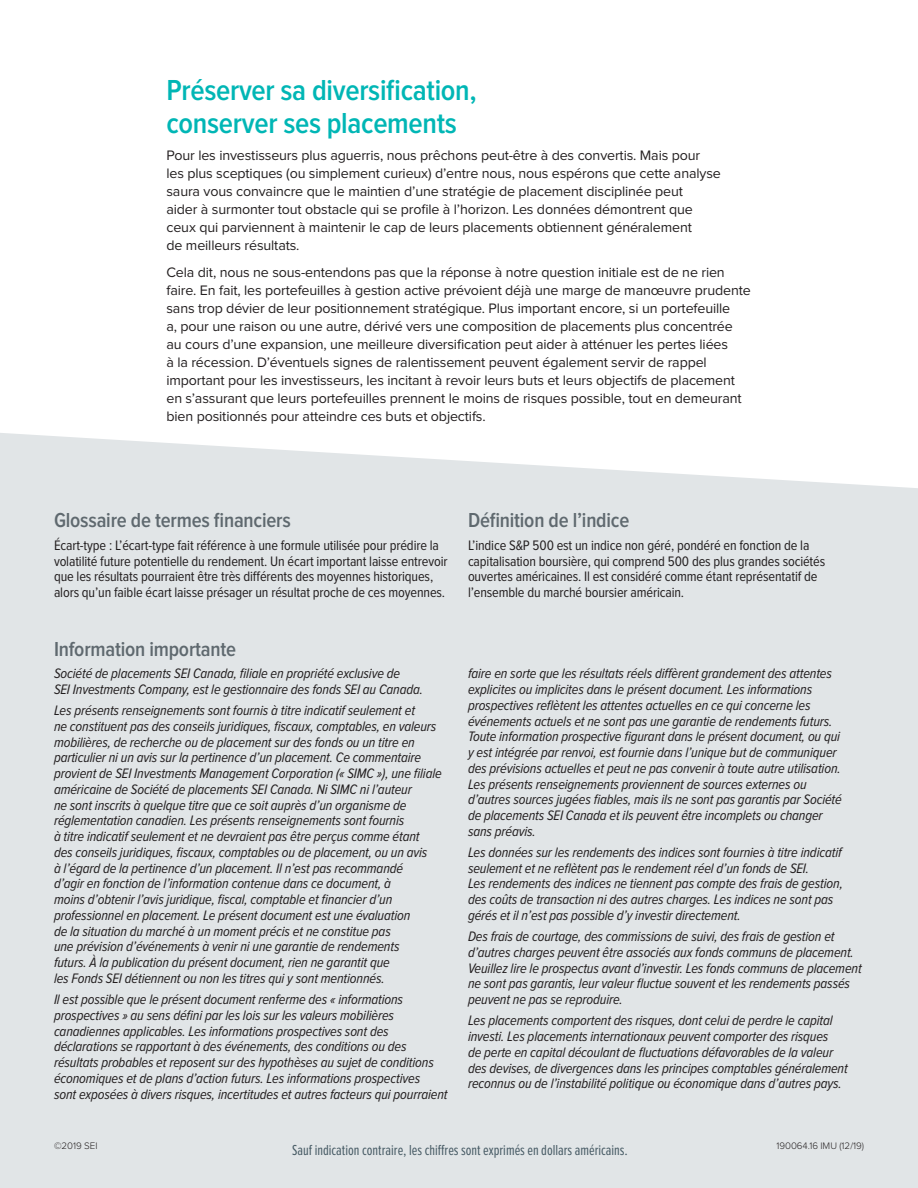
<style>
.page{position:relative;width:918px;height:1188px;background:#fff}
.page>*{position:absolute;margin:0;border:0;box-sizing:border-box;transform-origin:0 0}
.Head_body_T{font:600 30px/33px "Proxima Nova Cond";letter-spacing:-.01em;color:#00b6b5}
.Disclaimer_header{font:600 21px "Proxima Nova Cond";letter-spacing:-.01em;color:#5f696f}
.t1{font:15px "Proxima Nova Ex Cn";color:#465a64}
.Legal_Disclaimer{font:italic 14.25px/15.8px "Proxima Nova Cond";letter-spacing:-.01em;color:#231f20}
.Body_Copy__10pt__R{font:14.25px/18px "Proxima Nova";letter-spacing:-.01em;color:#231f20}
.Legal_Disclaimer-2{font:14.25px/15.8px "Proxima Nova Cond";letter-spacing:-.01em;color:#231f20}
.Stocking_Code{font:300 9.75px "Proxima Nova";color:#231f20}
</style>
<div class="page">
<div style="left:0;top:433px;width:918px;height:755px;background:#e1e5e7"></div>
<p class="Head_body_T" style="left:166px;top:75px;width:312px">Préserver sa diversification, conserver ses placements</p>
<p class="Body_Copy__10pt__R" style="left:166px;top:147px;width:556px">Pour les investisseurs plus aguerris, nous prêchons peut-être à des convertis. Mais pour les plus sceptiques (ou simplement curieux) d’entre nous, nous espérons que cette analyse saura vous convaincre que le maintien d’une stratégie de placement disciplinée peut<br>aider à surmonter tout obstacle qui se profile à l’horizon. Les données démontrent que ceux qui parviennent à maintenir le cap de leurs placements obtiennent généralement<br>de meilleurs résultats.</p>
<p class="Body_Copy__10pt__R" style="left:166px;top:264px;width:586px">Cela dit, nous ne sous-entendons pas que la réponse à notre question initiale est de ne rien faire. En fait, les portefeuilles à gestion active prévoient déjà une marge de manœuvre prudente sans trop dévier de leur positionnement stratégique. Plus important encore, si un portefeuille<br>a, pour une raison ou une autre, dérivé vers une composition de placements plus concentrée au cours d’une expansion, une meilleure diversification peut aider à atténuer les pertes liées<br>à la récession. D’éventuels signes de ralentissement peuvent également servir de rappel important pour les investisseurs, les incitant à revoir leurs buts et leurs objectifs de placement en s’assurant que leurs portefeuilles prennent le moins de risques possible, tout en demeurant bien positionnés pour atteindre ces buts et objectifs.</p>
<p class="Disclaimer_header" style="left:54px;top:509px;width:238px">Glossaire de termes financiers</p>
<p class="Legal_Disclaimer-2" style="left:54px;top:538px;width:395px">Écart-type : L’écart-type fait référence à une formule utilisée pour prédire la volatilité future potentielle du rendement. Un écart important laisse entrevoir que les résultats pourraient être très différents des moyennes historiques, alors qu’un faible écart laisse présager un résultat proche de ces moyennes.</p>
<p class="Disclaimer_header" style="left:54px;top:637px;width:184px">Information importante</p>
<p class="Legal_Disclaimer" style="left:54px;top:666px;width:371px">Société de placements SEI Canada, filiale en propriété exclusive de<br>SEI Investments Company, est le gestionnaire des fonds SEI au Canada.</p>
<p class="Legal_Disclaimer" style="left:54px;top:703px;width:389px">Les présents renseignements sont fournis à titre indicatif seulement et<br>ne constituent pas des conseils juridiques, fiscaux, comptables, en valeurs mobilières, de recherche ou de placement sur des fonds ou un titre en particulier ni un avis sur la pertinence d’un placement. Ce commentaire provient de SEI Investments Management Corporation (« SIMC »), une filiale américaine de Société de placements SEI Canada. Ni SIMC ni l’auteur<br>ne sont inscrits à quelque titre que ce soit auprès d’un organisme de réglementation canadien. Les présents renseignements sont fournis<br>à titre indicatif seulement et ne devraient pas être perçus comme étant des conseils juridiques, fiscaux, comptables ou de placement, ou un avis<br>à l’égard de la pertinence d’un placement. Il n’est pas recommandé<br>d’agir en fonction de l’information contenue dans ce document, à<br>moins d’obtenir l’avis juridique, fiscal, comptable et financier d’un professionnel en placement. Le présent document est une évaluation<br>de la situation du marché à un moment précis et ne constitue pas<br>une prévision d’événements à venir ni une garantie de rendements<br>futurs. À la publication du présent document, rien ne garantit que<br>les Fonds SEI détiennent ou non les titres qui y sont mentionnés.</p>
<p class="Legal_Disclaimer" style="left:54px;top:992px;width:395px">Il est possible que le présent document renferme des « informations prospectives » au sens défini par les lois sur les valeurs mobilières canadiennes applicables. Les informations prospectives sont des déclarations se rapportant à des événements, des conditions ou des résultats probables et reposent sur des hypothèses au sujet de conditions économiques et de plans d’action futurs. Les informations prospectives<br>sont exposées à divers risques, incertitudes et autres facteurs qui pourraient</p>
<p class="Disclaimer_header" style="left:468px;top:509px;width:163px">Définition de l’indice</p>
<p class="Legal_Disclaimer-2" style="left:468px;top:538px;width:359px">L’indice S&amp;P 500 est un indice non géré, pondéré en fonction de la capitalisation boursière, qui comprend 500 des plus grandes sociétés ouvertes américaines. Il est considéré comme étant représentatif de l’ensemble du marché boursier américain.</p>
<p class="Legal_Disclaimer" style="left:468px;top:666px;width:375px">faire en sorte que les résultats réels diffèrent grandement des attentes explicites ou implicites dans le présent document. Les informations prospectives reflètent les attentes actuelles en ce qui concerne les événements actuels et ne sont pas une garantie de rendements futurs.<br>Toute information prospective figurant dans le présent document, ou qui y est intégrée par renvoi, est fournie dans l’unique but de communiquer des prévisions actuelles et peut ne pas convenir à toute autre utilisation.<br>Les présents renseignements proviennent de sources externes ou d’autres sources jugées fiables, mais ils ne sont pas garantis par Société de placements SEI Canada et ils peuvent être incomplets ou changer sans préavis.</p>
<p class="Legal_Disclaimer" style="left:468px;top:845px;width:376px">Les données sur les rendements des indices sont fournies à titre indicatif seulement et ne reflètent pas le rendement réel d’un fonds de SEI.<br>Les rendements des indices ne tiennent pas compte des frais de gestion, des coûts de transaction ni des autres charges. Les indices ne sont pas gérés et il n’est pas possible d’y investir directement.</p>
<p class="Legal_Disclaimer" style="left:468px;top:929px;width:395px">Des frais de courtage, des commissions de suivi, des frais de gestion et d’autres charges peuvent être associés aux fonds communs de placement.<br>Veuillez lire le prospectus avant d’investir. Les fonds communs de placement ne sont pas garantis, leur valeur fluctue souvent et les rendements passés peuvent ne pas se reproduire.</p>
<p class="Legal_Disclaimer" style="left:468px;top:1013px;width:381px">Les placements comportent des risques, dont celui de perdre le capital investi. Les placements internationaux peuvent comporter des risques<br>de perte en capital découlant de fluctuations défavorables de la valeur des devises, de divergences dans les principes comptables généralement reconnus ou de l’instabilité politique ou économique dans d’autres pays.</p>
<p class="Stocking_Code" style="left:54px;top:1141px;width:45px">©2019 SEI</p>
<p class="Stocking_Code" style="left:776px;top:1141px;width:89px">190064.16 IMU (12/19)</p>
<p class="t1" style="left:292px;top:1142px;width:337px">Sauf indication contraire, les chiffres sont exprimés en dollars américains.</p>
</div>
